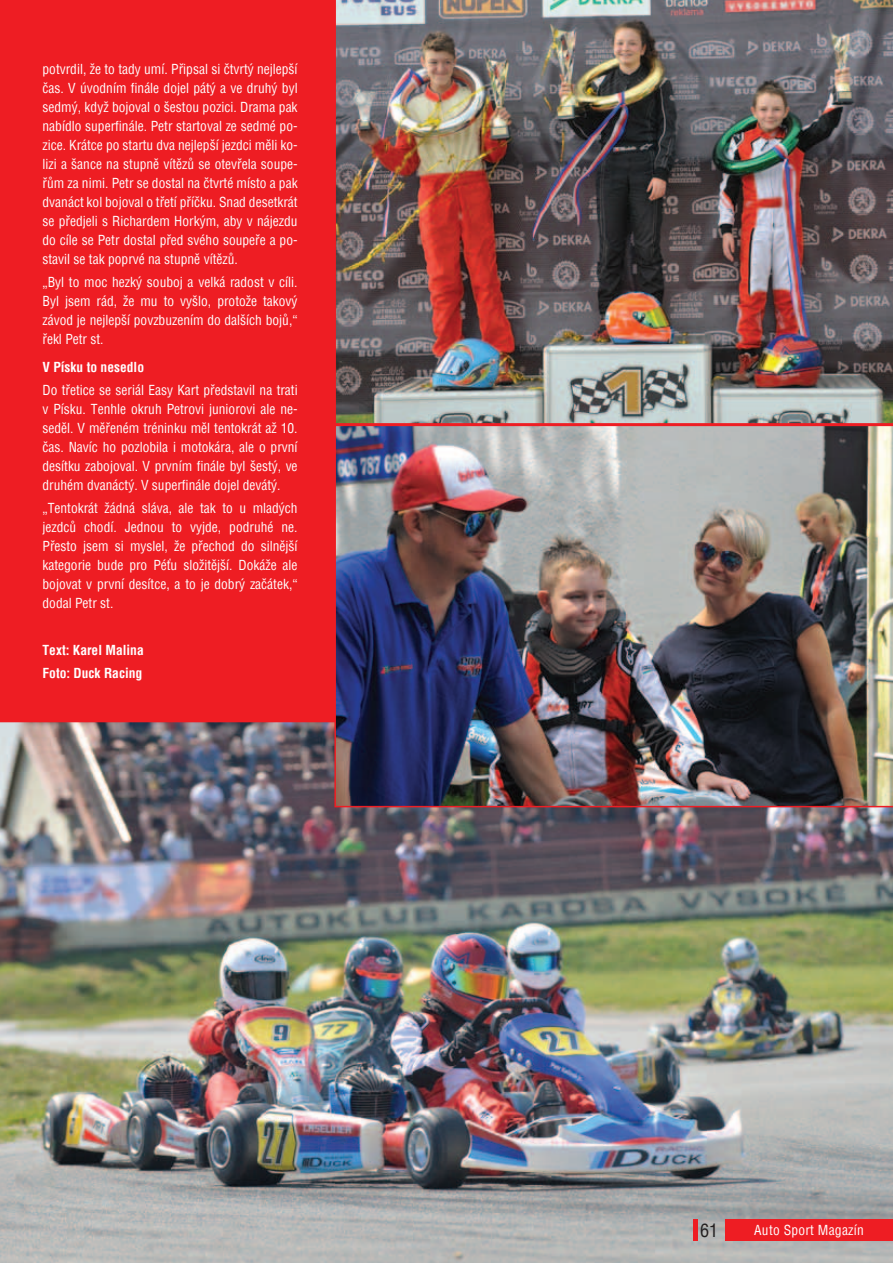
<style>
.page{position:relative;width:893px;height:1263px;background:#ee1d23}
.page>*{position:absolute;margin:0;border:0;box-sizing:border-box;transform-origin:0 0}
.t1{font:condensed 18px "Helvetica";color:#231f20}
.t2{font:condensed 13.5px/19px "Helvetica";color:#fff;text-align:justify}
.t3{font:700 condensed 13.5px/23.2px "Helvetica";color:#fff}
.t4{font:condensed 13.5px "Helvetica";letter-spacing:.02em;color:#fff}
</style>
<div class="page">
<img style="left:0;top:722px;width:893px;height:541px">
<div style="left:725px;top:1219px;width:168px;height:22px;background:#ee1d23"></div>
<hr style="left:693px;top:1219px;width:4px;height:22px;background:#ee1d23">
<img style="left:335px;top:0;width:558px;height:424px">
<img style="left:334px;top:426px;width:559px;height:381px">
<p class="t2" style="left:43px;top:59px;width:257px">potvrdil, že to tady umí. Připsal si čtvrtý nejlepší čas. V úvodním finále dojel pátý a ve druhý byl sedmý, když bojoval o šestou pozici. Drama pak nabídlo superfinále. Petr startoval ze sedmé po&shy;zice. Krátce po startu dva nejlepší jezdci měli ko&shy;lizi a šance na stupně vítězů se otevřela soupe&shy;řům za nimi. Petr se dostal na čtvrté místo a pak dvanáct kol bojoval o třetí příčku. Snad desetkrát se předjeli s Richardem Horkým, aby v nájezdu do cíle se Petr dostal před svého soupeře a po&shy;stavil se tak poprvé na stupně vítězů.</p>
<p class="t2" style="left:43px;top:273px;width:257px">„Byl to moc hezký souboj a velká radost v cíli.<br>Byl jsem rád, že mu to vyšlo, protože takový závod je nejlepší povzbuzením do dalších bojů,“ řekl Petr st.</p>
<p class="t3" style="left:43px;top:355px;width:103px">V Písku to nesedlo</p>
<p class="t2" style="left:43px;top:380px;width:257px">Do třetice se seriál Easy Kart představil na trati v Písku. Tenhle okruh Petrovi juniorovi ale ne&shy;seděl. V měřeném tréninku měl tentokrát až 10. čas. Navíc ho pozlobila i motokára, ale o první desítku zabojoval. V prvním finále byl šestý, ve druhém dvanáctý. V superfinále dojel devátý.</p>
<p class="t2" style="left:43px;top:499px;width:257px">„Tentokrát žádná sláva, ale tak to u mladých jezdců chodí. Jednou to vyjde, podruhé ne.<br>Přesto jsem si myslel, že přechod do silnější kategorie bude pro Péťu složitější. Dokáže ale bojovat v první desítce, a to je dobrý začátek,“ dodal Petr st.</p>
<p class="t3" style="left:43px;top:638px;width:103px">Text: Karel Malina<br>Foto: Duck Racing</p>
<h1 class="t1" style="left:700px;top:1218px;width:19px">61</h1>
<p class="t4" style="left:754px;top:1221px;width:111px">Auto Sport Magazín</p>
</div>
